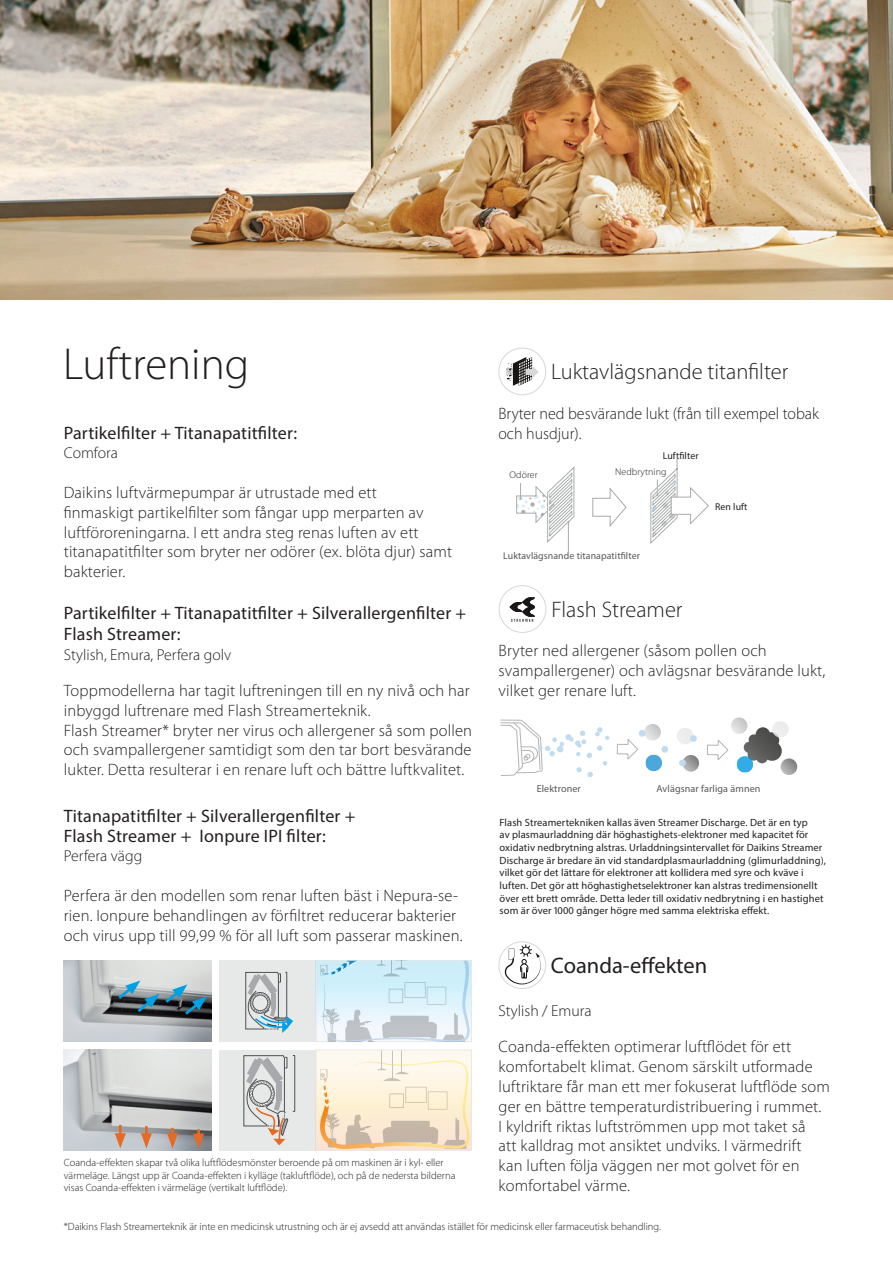
<style>
.page{position:relative;width:893px;height:1263px;background:#fff}
.page>*{position:absolute;margin:0;border:0;box-sizing:border-box;transform-origin:0 0}
.t1{font:300 45px "Myriad Pro";color:#231f20}
.t2{font:300 22.5px "Myriad Pro";color:#231f20}
.t3{font:22.5px "Myriad Pro";color:#231f20}
.t4{font:18px/21.6px "Myriad Pro";letter-spacing:.01em;color:#231f20}
.t5{font:300 16.5px/19.8px "Myriad Pro";letter-spacing:.01em;color:#231f20}
.t6{font:300 15.75px "Myriad Pro";color:#231f20}
.t7{font:10.5px/12.6px "Myriad Pro";letter-spacing:.01em;color:#231f20}
.t8{font:300 10.5px/12.6px "Myriad Pro";color:#231f20}
.t9{font:10.05px "Myriad Pro";letter-spacing:.01em;color:#57585a}
.t10{font:9.9px "Myriad Pro";letter-spacing:.01em;color:#57585a}
.t11{font:300 9.9px "Myriad Pro";letter-spacing:.01em;color:#231f20}
.t12{font:9.9px "Myriad Pro";letter-spacing:.01em;color:#231f20}
</style>
<div class="page">
<svg style="left:677px;top:728px;width:16px;height:16px"></svg>
<div style="left:645px;top:754px;width:17px;height:17px;background:#4ca8da;border-radius:50%"></div>
<svg style="left:682px;top:755px;width:17px;height:17px"></svg>
<div style="left:661px;top:746px;width:7px;height:7px;background:#bfdcf2;border-radius:50%"></div>
<div style="left:679px;top:759px;width:7px;height:7px;background:#bfdcf2;border-radius:50%"></div>
<div style="left:690px;top:735px;width:7px;height:7px;background:#bfdcf2;border-radius:50%"></div>
<svg style="left:500px;top:719px;width:109px;height:59px"></svg>
<svg style="left:617px;top:724px;width:44px;height:37px"></svg>
<svg style="left:707px;top:717px;width:82px;height:46px"></svg>
<svg style="left:737px;top:756px;width:16px;height:17px"></svg>
<svg style="left:781px;top:758px;width:16px;height:17px"></svg>
<svg style="left:499px;top:942px;width:47px;height:46px"></svg>
<div style="left:499px;top:941px;width:47px;height:48px;border:1px solid #d8d6d6;border-radius:50%"></div>
<svg style="left:505px;top:945px;width:36px;height:39px"></svg>
<div style="left:219px;top:960px;width:97px;height:82px;background:#e7e9e9"></div>
<div style="left:219px;top:1050px;width:97px;height:100px;background:#e7e9e9"></div>
<svg style="left:243px;top:1055px;width:53px;height:90px"></svg>
<img style="left:63px;top:960px;width:149px;height:82px">
<svg style="left:115px;top:980px;width:92px;height:37px;background:#687f88"></svg>
<img style="left:63px;top:1050px;width:149px;height:100px">
<svg style="left:115px;top:1125px;width:11px;height:23px"></svg>
<svg style="left:141px;top:1126px;width:11px;height:22px"></svg>
<svg style="left:167px;top:1128px;width:11px;height:20px"></svg>
<svg style="left:193px;top:1129px;width:11px;height:20px"></svg>
<div style="left:316px;top:961px;width:155px;height:81px;background:linear-gradient(to bottom,#c4ecfa,#fafafd)"></div>
<svg style="left:319px;top:961px;width:151px;height:81px;background:#d2e7f0"></svg>
<svg style="left:319px;top:1052px;width:151px;height:96px;background:#f4e6ce"></svg>
<div style="left:316px;top:1050px;width:156px;height:100px;border:1px solid #e7e9e9"></div>
<svg style="left:245px;top:971px;width:48px;height:62px"></svg>
<img style="left:0;top:0;width:893px;height:300px">
<div style="left:499px;top:348px;width:47px;height:47px;border:1px solid #d8d6d6;border-radius:50%"></div>
<svg style="left:506px;top:357px;width:33px;height:29px"></svg>
<div style="left:499px;top:585px;width:47px;height:48px;border:1px solid #d8d6d6;border-radius:50%"></div>
<svg style="left:509px;top:597px;width:26px;height:25px"></svg>
<svg style="left:592px;top:487px;width:35px;height:40px"></svg>
<svg style="left:650px;top:459px;width:59px;height:85px"></svg>
<hr style="left:568px;top:522px;width:1px;height:30px;background:#a8a9ad">
<svg style="left:516px;top:467px;width:58px;height:76px"></svg>
<h1 class="t1" style="left:63px;top:337px;width:188px">Luftrening</h1>
<p class="t4" style="left:64px;top:422px;width:235px">Partikelfilter + Titanapatitfilter:</p>
<p class="t6" style="left:64px;top:443px;width:56px">Comfora</p>
<p class="t5" style="left:64px;top:482px;width:390px">Daikins luftvärmepumpar är utrustade med ett<br>finmaskigt partikelfilter som fångar upp merparten av luftföroreningarna. I ett andra steg renas luften av ett titanapatitfilter som bryter ner odörer (ex. blöta djur) samt bakterier.</p>
<p class="t4" style="left:64px;top:601px;width:404px">Partikelfilter + Titanapatitfilter + Silverallergenfilter +<br>Flash Streamer:</p>
<p class="t6" style="left:64px;top:645px;width:169px">Stylish, Emura, Perfera golv</p>
<p class="t5" style="left:64px;top:680px;width:410px">Toppmodellerna har tagit luftreningen till en ny nivå och har inbyggd luftrenare med Flash Streamerteknik.<br>Flash Streamer* bryter ner virus och allergener så som pollen och svampallergener samtidigt som den tar bort besvärande lukter. Detta resulterar i en renare luft och bättre luftkvalitet.</p>
<p class="t4" style="left:64px;top:806px;width:293px;line-height:19.8px">Titanapatitfilter + Silverallergenfilter +<br>Flash Streamer + Ionpure IPI filter:</p>
<p class="t6" style="left:64px;top:846px;width:80px">Perfera vägg</p>
<p class="t5" style="left:64px;top:885px;width:400px">Perfera är den modellen som renar luften bäst i Nepura-se&shy;rien. Ionpure behandlingen av förfiltret reducerar bakterier och virus upp till 99,99 % för all luft som passerar maskinen.</p>
<p class="t8" style="left:64px;top:1156px;width:393px">Coanda-effekten skapar två olika luftflödesmönster beroende på om maskinen är i kyl- eller värmeläge. Längst upp är Coanda-effekten i kylläge (takluftflöde), och på de nedersta bilderna visas Coanda-effekten i värmeläge (vertikalt luftflöde).</p>
<h2 class="t2" style="left:551px;top:358px;width:239px">Luktavlägsnande titanfilter</h2>
<p class="t5" style="left:498px;top:403px;width:322px">Bryter ned besvärande lukt (från till exempel tobak och husdjur).</p>
<p class="t11" style="left:509px;top:469px;width:30px">Odörer</p>
<p class="t12" style="left:663px;top:450px;width:37px">Luftfilter</p>
<p class="t11" style="left:615px;top:465px;width:53px">Nedbrytning</p>
<p class="t10" style="left:503px;top:549px;width:138px">Luktavlägsnande titanapatitfilter</p>
<p class="t12" style="left:715px;top:501px;width:34px">Ren luft</p>
<h2 class="t2" style="left:551px;top:596px;width:133px">Flash Streamer</h2>
<p class="t5" style="left:499px;top:641px;width:328px">Bryter ned allergener (såsom pollen och svampallergener) och avlägsnar besvärande lukt, vilket ger renare luft.</p>
<p class="t9" style="left:537px;top:783px;width:46px">Elektroner</p>
<p class="t9" style="left:657px;top:783px;width:105px">Avlägsnar farliga ämnen</p>
<p class="t7" style="left:500px;top:816px;width:328px">Flash Streamertekniken kallas även Streamer Discharge. Det är en typ<br>av plasmaurladdning där höghastighets-elektroner med kapacitet för oxidativ nedbrytning alstras. Urladdningsintervallet för Daikins Streamer Discharge är bredare än vid standardplasmaurladdning (glimurladdning), vilket gör det lättare för elektroner att kollidera med syre och kväve i luften. Det gör att höghastighetselektroner kan alstras tredimensionellt över ett brett område. Detta leder till oxidativ nedbrytning i en hastighet som är över 1000 gånger högre med samma elektriska effekt.</p>
<h2 class="t3" style="left:551px;top:951px;width:158px">Coanda-effekten</h2>
<p class="t6" style="left:499px;top:1001px;width:95px">Stylish / Emura</p>
<p class="t5" style="left:499px;top:1037px;width:333px">Coanda-effekten optimerar luftflödet för ett komfortabelt klimat. Genom särskilt utformade luftriktare får man ett mer fokuserat luftflöde som ger en bättre temperaturdistribuering i rummet.<br>I kyldrift riktas luftströmmen upp mot taket så<br>att kalldrag mot ansiktet undviks. I värmedrift<br>kan luften följa väggen ner mot golvet för en komfortabel värme.</p>
<p class="t8" style="left:64px;top:1220px;width:599px">*Daikins Flash Streamerteknik är inte en medicinsk utrustning och är ej avsedd att användas istället för medicinsk eller farmaceutisk behandling.</p>
</div>
